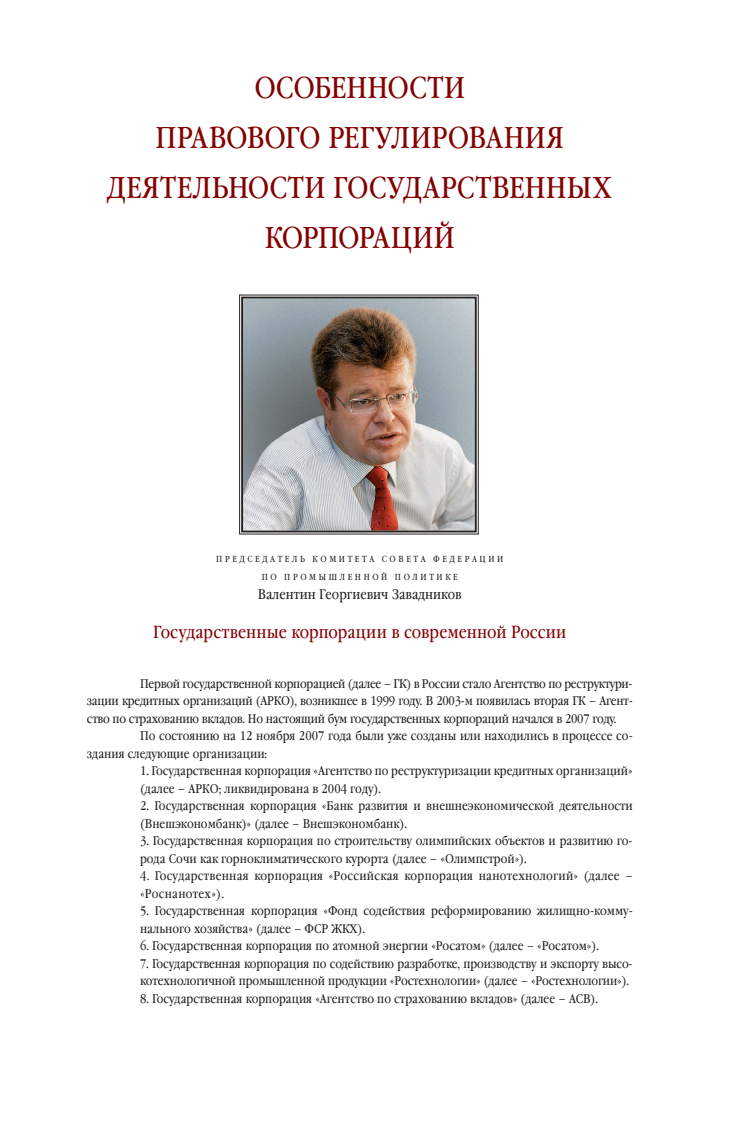
<style>
.page{position:relative;width:748px;height:1138px;background:#fff}
.page>*{position:absolute;margin:0;border:0;box-sizing:border-box;transform-origin:0 0}
.t1{font:30px/50px "Garamond Book Narrow C";letter-spacing:.005em;color:#840101;text-align:center}
.t2{font:17.5px "Garamond Book Narrow C";letter-spacing:.01em;color:#840101}
.t3{font:13.75px "Garamond Book Narrow C";letter-spacing:.255em;color:#231f20}
.t4{font:12.5px/17.5px "Garamond Book Narrow C";color:#231f20}
.t5{font:12.5px/17.5px "Garamond Book Narrow C";letter-spacing:-.02em;color:#231f20}
.t6{font:12.5px/17.5px "Garamond Book Narrow C";letter-spacing:.02em;color:#231f20}
.t7{font:8.75px/17.5px "Garamond Book Narrow C";letter-spacing:.3em;color:#231f20;text-align:center}
</style>
<div class="page">
<img style="left:239px;top:294px;width:240px;height:240px">
<div style="left:241px;top:296px;width:236px;height:236px;border:2px solid #231f20"></div>
<h1 class="t1" style="left:108px;top:64px;width:505px">Особенности<br>правового регулирования деятельности государственных корпораций</h1>
<p class="t7" style="left:216px;top:551px;width:288px">П редс едатель К омитета Совета Федерации по промышленной политике</p>
<p class="t3" style="left:258px;top:586px;width:205px">Валентин Георгиевич Завадников</p>
<h2 class="t2" style="left:153px;top:622px;width:415px">Государственные корпорации в современной Pоссии</h2>
<p class="t5" style="left:87px;top:675px;width:547px;text-indent:53px">Первой государственной корпорацией (далее – ГК) в России стало Агентство по реструктури&shy;зации кредитных организаций (АРКО</p>
<p class="t5" style="left:290px;top:692px;width:344px">), возникшее в 1999 году. В 2003‑м появилась вторая ГК – Агент-</p>
<p class="t5" style="left:87px;top:710px;width:531px">ство по страхованию вкладов. Но настоящий бум государственных корпораций начался в 2007 году.</p>
<p class="t4" style="left:140px;top:727px;width:494px">По состоянию на 12 ноября 2007 года были уже созданы или находились в процессе со-</p>
<p class="t4" style="left:87px;top:745px;width:182px">здания следующие организации:</p>
<p class="t4" style="left:140px;top:762px;width:494px">1. Государственная корпорация «Агентство по реструктуризации кредитных организаций» (далее – АРКО</p>
<p class="t4" style="left:219px;top:780px;width:164px">; ликвидирована в 2004 году).</p>
<p class="t4" style="left:140px;top:797px;width:494px">2. Государственная корпорация «Банк развития и внешнеэкономической деятельности (Внешэкономбанк)» (далее – Внешэкономбанк).</p>
<p class="t4" style="left:140px;top:832px;width:494px">3. Государственная корпорация по строительству олимпийских объектов и развитию го&shy;рода Сочи как горноклиматического курорта (далее – «Олимпстрой»).</p>
<p class="t6" style="left:140px;top:867px;width:494px">4. Государственная корпорация «Российская корпорация нанотехнологий» (далее – «Роснанотех»).</p>
<p class="t4" style="left:140px;top:902px;width:494px">5. Государственная корпорация «Фонд содействия реформированию жилищно-комму&shy;нального хозяйства» (далее – ФСР ЖКХ</p>
<p class="t4" style="left:357px;top:920px;width:9px">).</p>
<p class="t4" style="left:140px;top:937px;width:460px">6. Государственная корпорация по атомной энергии «Росатом» (далее – «Росатом»).</p>
<p class="t4" style="left:140px;top:955px;width:494px">7. Государственная корпорация по содействию разработке, производству и экспорту высо&shy;котехнологичной промышленной продукции «Ростехнологии» (далее – «Ростехнологии»).</p>
<p class="t4" style="left:140px;top:990px;width:459px">8. Государственная корпорация «Агентство по страхованию вкладов» (далее – АСВ).</p>
</div>
